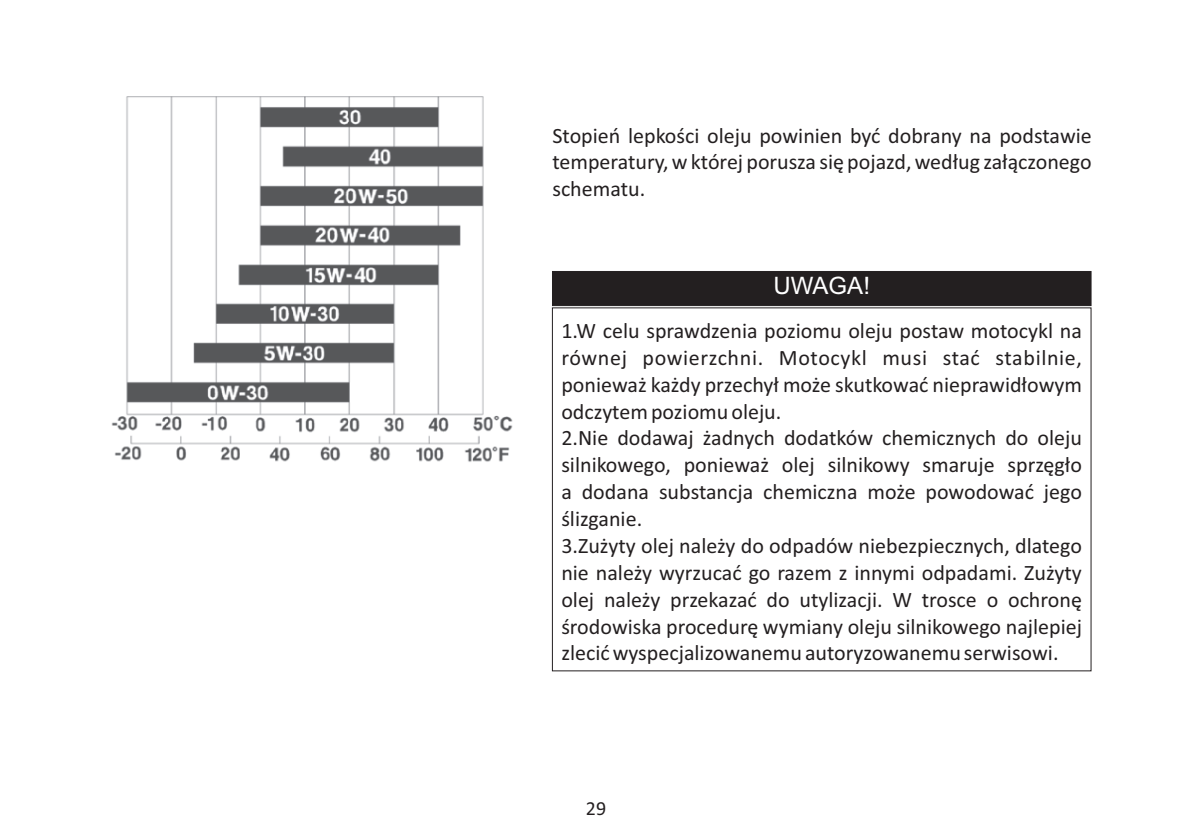
<style>
.page{position:relative;width:1191px;height:840px;background:#fff}
.page>*{position:absolute;margin:0;border:0;box-sizing:border-box;transform-origin:0 0}
.t1{font:24px "Arial";color:#fff}
.t2{font:22px/26.8px "Calibri";color:#231f20;text-align:justify}
.t3{font:20px "Calibri";color:#231f20}
</style>
<div class="page">
<div style="left:552px;top:271px;width:539px;height:35px;background:#231f20"></div>
<img style="left:111px;top:96px;width:402px;height:366px">
<p class="t2" style="left:552px;top:124px;width:541px">Stopień lepkości oleju powinien być dobrany na podstawie temperatury, w której porusza się pojazd, według załączonego schematu.</p>
<p class="t1" style="left:773px;top:276px;width:98px">UWAGA!</p>
<p class="t2" style="left:561px;top:319px;width:522px;text-align:left">1.W celu sprawdzenia poziomu oleju postaw motocykl na równej powierzchni. Motocykl musi stać stabilnie, ponieważ każdy przechył może skutkować nieprawidłowym odczytem poziomu oleju.<br>2.Nie dodawaj żadnych dodatków chemicznych do oleju silnikowego, ponieważ olej silnikowy smaruje sprzęgło a dodana substancja chemiczna może powodować jego ślizganie.<br>3.Zużyty olej należy do odpadów niebezpiecznych, dlatego nie należy wyrzucać go razem z innymi odpadami. Zużyty olej należy przekazać do utylizacji. W trosce o ochronę środowiska procedurę wymiany oleju silnikowego najlepiej zlecić wyspecjalizowanemu autoryzowanemu serwisowi.</p>
<p class="t3" style="left:586px;top:799px;width:22px">29</p>
</div>
